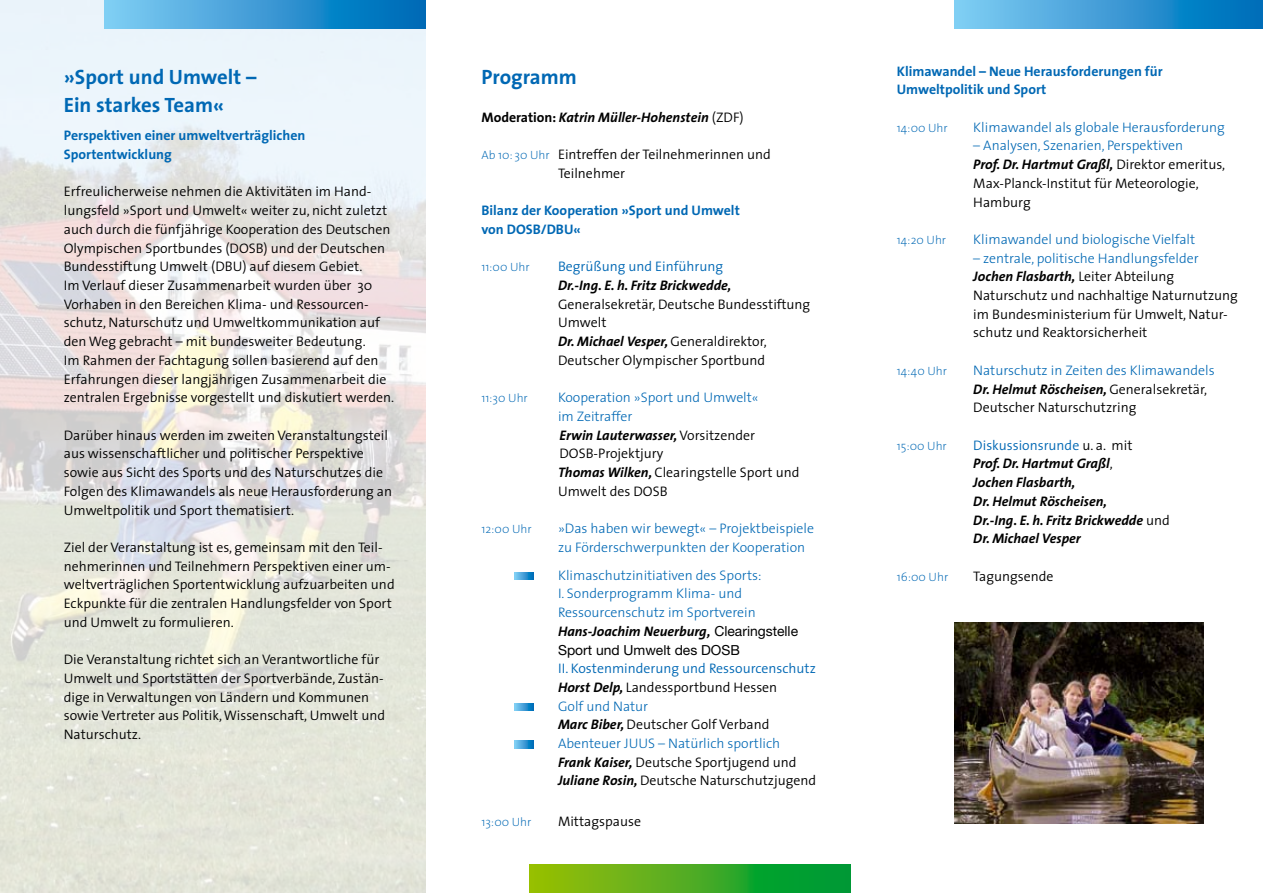
<style>
.page{position:relative;width:1263px;height:893px;background:#fff}
.page>*{position:absolute;margin:0;border:0;box-sizing:border-box;transform-origin:0 0}
.t1{font:700 20.85px/28px "The Sans";color:#0068b4}
.t2{font:300 13.8px/18.8px "The Sans";color:#010101}
.t3{font:300 13.8px/18.8px "The Sans";color:#0068b4}
.t4{font:italic 700 13.8px/18.8px "The Sans";color:#010101}
.t5{font:700 13.8px/18.8px "The Sans";color:#0068b4}
.t6{font:300 13.8px "The Sans";color:#0068b4}
.t7{font:13.8px "Helvetica Neue";color:#010101}
.t8{font:200 12px "The Sans";color:#0068b4}
.s1{font-style:normal}
.s2{font-weight:300;font-style:normal}
.s3{font-weight:200;font-size:12px;color:#0068b4}
.s4{font-weight:700;font-style:italic}
.s5{font-weight:700;font-style:italic;color:#000}
.s6{color:#000}
.s7{font-weight:700;font-style:italic;color:#010101}
.s8{color:#010101}
.s9{font-family:"Helvetica Neue";font-weight:400;color:#010101}
.s10{color:#0068b4}
.s11{font-weight:300;font-style:normal;color:#0068b4}
</style>
<div class="page">
<img style="left:0;top:0;width:425px;height:893px">
<svg style="left:515px;top:572px;width:18px;height:8px"></svg>
<svg style="left:515px;top:703px;width:18px;height:8px"></svg>
<svg style="left:515px;top:741px;width:18px;height:7px"></svg>
<svg style="left:104px;top:0;width:321px;height:28px;background:#389ad4"></svg>
<svg style="left:529px;top:865px;width:321px;height:28px;background:#45ab20"></svg>
<svg style="left:954px;top:0;width:309px;height:28px;background:#3a9cd6"></svg>
<img style="left:954px;top:622px;width:250px;height:202px">
<h1 class="t1" style="left:64px;top:63px;width:194px">»Sport und Umwelt –<br>Ein starkes Team«</h1>
<p class="t5" style="left:64px;top:126px;width:243px">Perspektiven einer umweltverträglichen<br>Sportentwicklung</p>
<p class="t2" style="left:64px;top:182px;width:332px">Erfreulicherweise nehmen die Aktivitäten im Hand&shy;lungsfeld »Sport und Umwelt« weiter zu, nicht zuletzt auch durch die fünfjährige Kooperation des Deutschen Olympischen Sportbundes (DOSB) und der Deutschen Bundesstiftung Umwelt (DBU) auf diesem Gebiet.<br>Im Verlauf dieser Zusammenarbeit wurden über 30<br>Vorhaben in den Bereichen Klima- und Ressourcen&shy;schutz, Naturschutz und Umweltkommunikation auf den Weg gebracht – mit bundesweiter Bedeutung.<br>Im Rahmen der Fachtagung sollen basierend auf den Erfahrungen dieser langjährigen Zusammenarbeit die zentralen Ergebnisse vorgestellt und diskutiert werden.</p>
<p class="t2" style="left:64px;top:425px;width:330px">Darüber hinaus werden im zweiten Veranstaltungsteil aus wissenschaftlicher und politischer Perspektive sowie aus Sicht des Sports und des Naturschutzes die Folgen des Klimawandels als neue Herausforderung an Umweltpolitik und Sport thematisiert.</p>
<p class="t2" style="left:64px;top:537px;width:332px">Ziel der Veranstaltung ist es, gemeinsam mit den Teil&shy;nehmerinnen und Teilnehmern Perspektiven einer um&shy;weltverträglichen Sportentwicklung aufzuarbeiten und Eckpunkte für die zentralen Handlungsfelder von Sport und Umwelt zu formulieren.</p>
<p class="t2" style="left:64px;top:650px;width:323px">Die Veranstaltung richtet sich an Verantwortliche für Umwelt und Sportstätten der Sportverbände, Zustän&shy;dige in Verwaltungen von Ländern und Kommunen sowie Vertreter aus Politik, Wissenschaft, Umwelt und Naturschutz.</p>
<h1 class="t1" style="left:481px;top:63px;width:97px">Programm</h1>
<p class="t4" style="left:481px;top:107px;width:264px"><span class="s1">Moderation:</span> Katrin Müller-Hohenstein <span class="s2">(ZDF)</span></p>
<p class="t2" style="left:558px;top:145px;width:215px;text-indent:-77px"><span class="s3">Ab 10: 30 Uhr</span> Eintreffen der Teilnehmerinnen und<br>Teilnehmer</p>
<p class="t5" style="left:481px;top:201px;width:260px">Bilanz der Kooperation »Sport und Umwelt von DOSB/DBU«</p>
<p class="t8" style="left:481px;top:257px;width:50px">11:00 Uhr</p>
<p class="t6" style="left:558px;top:255px;width:167px">Begrüßung und Einführung</p>
<p class="t4" style="left:558px;top:276px;width:175px">Dr.-Ing. E. h. Fritz Brickwedde,</p>
<p class="t2" style="left:558px;top:294px;width:254px">Generalsekretär, Deutsche Bundesstiftung<br>Umwelt<br><span class="s4">Dr. Michael Vesper,</span> Generaldirektor,<br>Deutscher Olympischer Sportbund</p>
<p class="t8" style="left:481px;top:388px;width:48px">11:30 Uhr</p>
<p class="t3" style="left:558px;top:388px;width:243px">Kooperation »Sport und Umwelt«<br>im Zeitraffer<br><span class="s5">Erwin Lauterwasser,</span> <span class="s6">Vorsitzender<br>DOSB-Projektjury<br></span><span class="s7">Thomas Wilken,</span> <span class="s8">Clearingstelle Sport und<br>Umwelt des DOSB</span></p>
<p class="t8" style="left:481px;top:519px;width:52px">12:00 Uhr</p>
<p class="t3" style="left:558px;top:519px;width:258px">»Das haben wir bewegt« – Projektbeispiele zu Förderschwerpunkten der Kooperation</p>
<p class="t3" style="left:558px;top:565px;width:242px">Klimaschutzinitiativen des Sports:<br>I. Sonderprogramm Klima- und Ressourcenschutz im Sportverein <span class="s7">Hans-Joachim Neuerburg,</span> <span class="s9">Clearingstelle</span></p>
<p class="t7" style="left:558px;top:641px;width:183px">Sport und Umwelt des DOSB</p>
<p class="t2" style="left:558px;top:659px;width:260px"><span class="s10">II. Kostenminderung und Ressourcenschutz </span><span class="s4">Horst Delp,</span> Landessportbund Hessen<br><span class="s10">Golf und Natur<br></span><span class="s4">Marc Biber,</span> Deutscher Golf Verband <span class="s10">Abenteuer JUUS – Natürlich sportlich </span><span class="s4">Frank Kaiser,</span> Deutsche Sportjugend und <span class="s4">Juliane Rosin,</span> Deutsche Naturschutzjugend</p>
<p class="t8" style="left:481px;top:812px;width:52px">13:00 Uhr</p>
<p class="t2" style="left:558px;top:811px;width:84px">Mittagspause</p>
<p class="t5" style="left:897px;top:61px;width:267px">Klimawandel – Neue Herausforderungen für<br>Umweltpolitik und Sport</p>
<p class="t8" style="left:897px;top:118px;width:53px">14:00 Uhr</p>
<p class="t3" style="left:973px;top:117px;width:253px">Klimawandel als globale Herausforderung</p>
<p class="t2" style="left:973px;top:136px;width:253px"><span class="s10">– Analysen, Szenarien, Perspektiven<br></span><span class="s4">Prof. Dr. Hartmut Graßl,</span> Direktor emeritus, Max-Planck-Institut für Meteorologie, Hamburg</p>
<p class="t8" style="left:897px;top:230px;width:51px">14:20 Uhr</p>
<p class="t3" style="left:973px;top:229px;width:223px">Klimawandel und biologische Vielfalt</p>
<p class="t2" style="left:973px;top:248px;width:266px"><span class="s10">– zentrale, politische Handlungsfelder </span><span class="s4">Jochen Flasbarth,</span> Leiter Abteilung Naturschutz und nachhaltige Naturnutzung im Bundesministerium für Umwelt, Natur&shy;schutz und Reaktorsicherheit</p>
<p class="t8" style="left:897px;top:361px;width:52px">14:40 Uhr</p>
<p class="t2" style="left:973px;top:360px;width:243px"><span class="s10">Naturschutz in Zeiten des Klimawandels<br></span><span class="s4">Dr. Helmut Röscheisen,</span> Generalsekretär,<br>Deutscher Naturschutzring</p>
<p class="t8" style="left:897px;top:436px;width:52px">15:00 Uhr</p>
<p class="t4" style="left:973px;top:435px;width:198px"><span class="s11">Diskussionsrunde</span> <span class="s2">u. a. mit<br></span>Prof. Dr. Hartmut Graßl<span class="s2">,<br></span>Jochen Flasbarth,<br>Dr. Helmut Röscheisen,<br>Dr.-Ing. E. h. Fritz Brickwedde <span class="s2">und<br></span>Dr. Michael Vesper</p>
<p class="t8" style="left:897px;top:567px;width:53px">16:00 Uhr</p>
<p class="t2" style="left:973px;top:566px;width:82px">Tagungsende</p>
</div>
